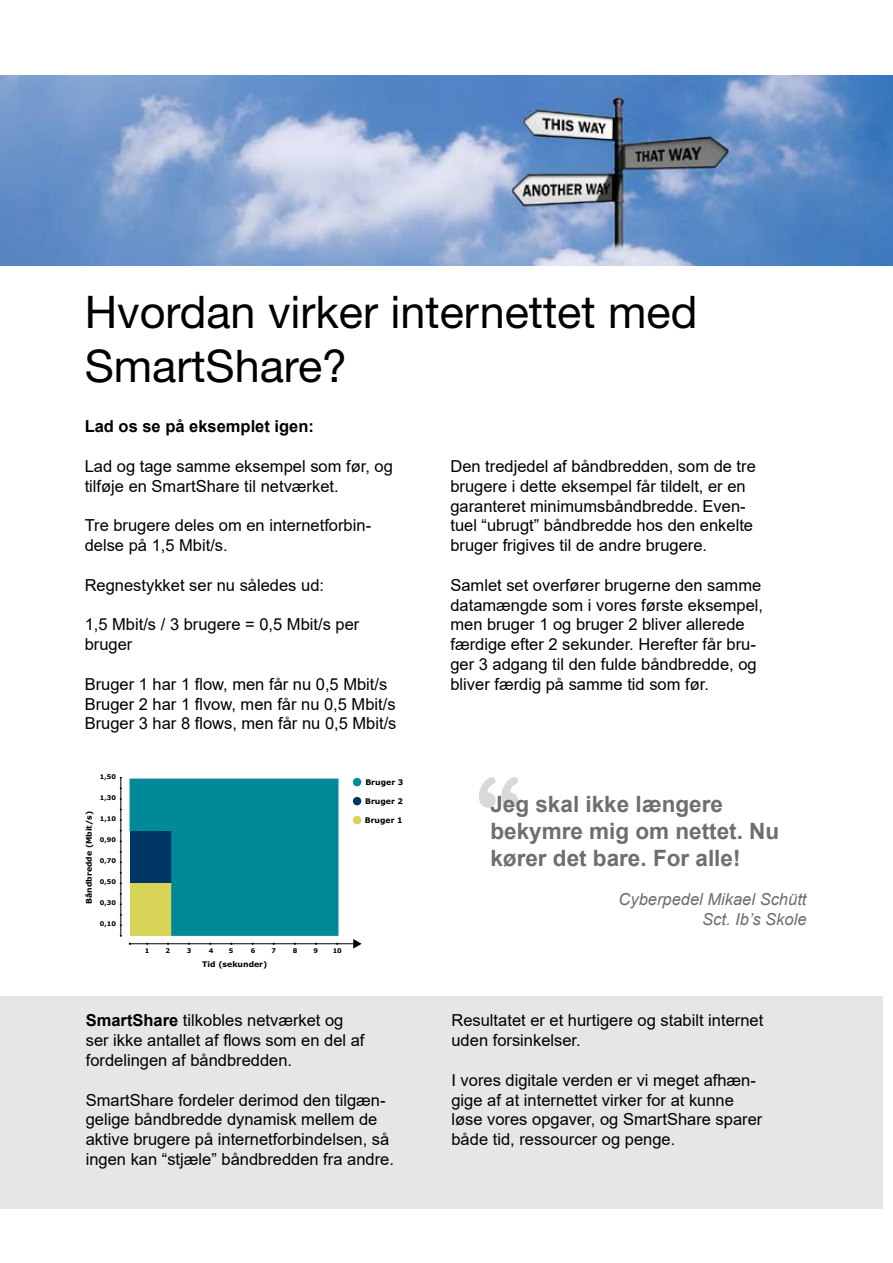
<style>
.page{position:relative;width:893px;height:1263px;background:#fff}
.page>*{position:absolute;margin:0;border:0;box-sizing:border-box;transform-origin:0 0}
.t1{font:105px "Arial Rounded MT Bold";color:#000}
.t2{font:45px/54px "Helvetica Neue LT Std";color:#000}
.t3{font:700 22.5px/27px "Arial";color:#6d6e72}
.t4{font:16.5px/19.8px "Arial";color:#000}
.t5{font:italic 16.5px/19.8px "Arial";color:#6d6e72;text-align:right}
.t6{font:700 16.5px "Arial";color:#000}
.t7{font:700 7.8px "Verdana";color:#000}
.t8{font:700 6.45px "Verdana";color:#000}
.s1{font-weight:700}
</style>
<div class="page">
<div style="left:353px;top:797px;width:8px;height:8px;background:#003663;border-radius:50%"></div>
<div style="left:353px;top:816px;width:8px;height:8px;background:#d8d458;border-radius:50%"></div>
<div style="left:353px;top:778px;width:8px;height:8px;background:#008998;border-radius:50%"></div>
<svg style="left:130px;top:778px;width:208px;height:158px;background:#11888f"></svg>
<hr style="left:129px;top:943px;width:224px;height:1px;background:#000">
<hr style="left:121px;top:777px;width:1px;height:159px;background:#000">
<svg style="left:353px;top:939px;width:9px;height:10px"></svg>
<div style="left:0;top:996px;width:883px;height:213px;background:#e5e6e7"></div>
<img style="left:0;top:76px;width:893px;height:189px">
<p class="t2" style="left:85px;top:285px;width:614px">Hvordan virker internettet med<br>SmartShare?</p>
<p class="t6" style="left:85px;top:415px;width:231px">Lad os se på eksemplet igen:</p>
<p class="t4" style="left:85px;top:456px;width:310px">Lad og tage samme eksempel som før, og tilføje en SmartShare til netværket.</p>
<p class="t4" style="left:85px;top:516px;width:288px">Tre brugere deles om en internetforbin&shy;delse på 1,5 Mbit/s.</p>
<p class="t4" style="left:85px;top:575px;width:241px">Regnestykket ser nu således ud:</p>
<p class="t4" style="left:85px;top:615px;width:276px">1,5 Mbit/s / 3 brugere = 0,5 Mbit/s per bruger</p>
<p class="t4" style="left:85px;top:674px;width:313px">Bruger 1 har 1 flow, men får nu 0,5 Mbit/s<br>Bruger 2 har 1 flvow, men får nu 0,5 Mbit/s<br>Bruger 3 har 8 flows, men får nu 0,5 Mbit/s</p>
<p class="t8" style="left:100px;top:772px;width:18px">1,50</p>
<p class="t8" style="left:100px;top:793px;width:18px">1,30</p>
<p class="t7" style="left:83px;top:904px;width:94px;rotate:-90deg">Båndbredde (Mbit/s)</p>
<p class="t8" style="left:100px;top:814px;width:18px">1,10</p>
<p class="t8" style="left:100px;top:835px;width:18px">0,90</p>
<p class="t8" style="left:100px;top:856px;width:18px">0,70</p>
<p class="t8" style="left:100px;top:877px;width:18px">0,50</p>
<p class="t8" style="left:100px;top:898px;width:18px">0,30</p>
<p class="t8" style="left:100px;top:919px;width:18px">0,10</p>
<p class="t7" style="left:365px;top:776px;width:39px">Bruger 3</p>
<p class="t7" style="left:365px;top:796px;width:39px">Bruger 2</p>
<p class="t7" style="left:365px;top:815px;width:39px">Bruger 1</p>
<p class="t8" style="left:145px;top:946px;width:6px">1</p>
<p class="t8" style="left:166px;top:946px;width:6px">2</p>
<p class="t8" style="left:187px;top:946px;width:6px">3</p>
<p class="t8" style="left:209px;top:946px;width:6px">4</p>
<p class="t8" style="left:229px;top:946px;width:6px">5</p>
<p class="t8" style="left:251px;top:946px;width:6px">6</p>
<p class="t8" style="left:272px;top:946px;width:6px">7</p>
<p class="t8" style="left:293px;top:946px;width:6px">8</p>
<p class="t8" style="left:314px;top:946px;width:6px">9</p>
<p class="t8" style="left:333px;top:946px;width:11px">10</p>
<p class="t7" style="left:202px;top:958px;width:67px">Tid (sekunder)</p>
<p class="t4" style="left:86px;top:1011px;width:280px"><span class="s1">SmartShare</span> tilkobles netværket og ser ikke antallet af flows som en del af fordelingen af båndbredden.</p>
<p class="t4" style="left:86px;top:1090px;width:310px">SmartShare fordeler derimod den tilgæn&shy;gelige båndbredde dynamisk mellem de aktive brugere på internetforbindelsen, så ingen kan “stjæle” båndbredden fra andre.</p>
<p class="t4" style="left:450px;top:456px;width:307px">Den tredjedel af båndbredden, som de tre brugere i dette eksempel får tildelt, er en garanteret minimumsbåndbredde. Even&shy;tuel “ubrugt” båndbredde hos den enkelte bruger frigives til de andre brugere.</p>
<p class="t4" style="left:450px;top:575px;width:314px">Samlet set overfører brugerne den samme datamængde som i vores første eksempel, men bruger 1 og bruger 2 bliver allerede færdige efter 2 sekunder. Herefter får bru&shy;ger 3 adgang til den fulde båndbredde, og bliver færdig på samme tid som før.</p>
<h1 class="t1" style="left:474px;top:754px;width:50px">“</h1>
<p class="t3" style="left:490px;top:790px;width:290px">Jeg skal ikke længere bekymre mig om nettet. Nu kører det bare. For alle!</p>
<p class="t5" style="left:618px;top:890px;width:190px">Cyberpedel Mikael Schütt<br>Sct. Ib’s Skole</p>
<p class="t4" style="left:451px;top:1011px;width:313px">Resultatet er et hurtigere og stabilt internet uden forsinkelser.</p>
<p class="t4" style="left:451px;top:1070px;width:312px">I vores digitale verden er vi meget afhæn&shy;gige af at internettet virker for at kunne løse vores opgaver, og SmartShare sparer både tid, ressourcer og penge.</p>
</div>
